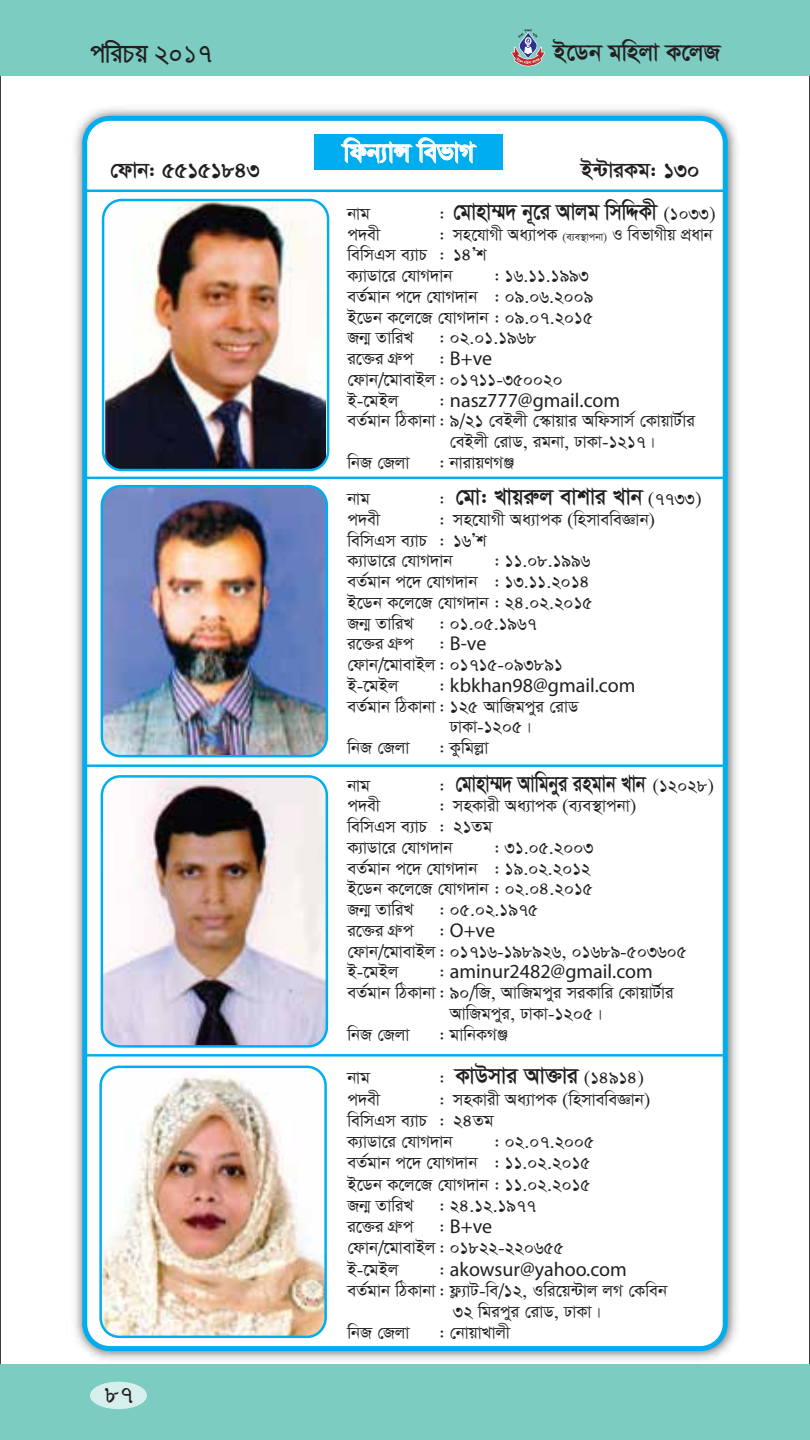
<style>
.page{position:relative;width:810px;height:1440px;background:#fff}
.page>*{position:absolute;margin:0;border:0;box-sizing:border-box;transform-origin:0 0}
.t1{font:700 30.25px "Sutonny MJ";color:#fff}
.t2{font:700 27.5px "Sutonny MJ";color:#231f20}
.t3{font:27.5px "Karnaphuli MJ Bold";color:#231f20}
.t4{font:27.5px "Sutonny MJ";color:#231f20}
.t5{font:700 26.25px "Sutonny MJ";color:#231f20}
.t6{font:700 26.25px "Sutonny MJ";color:#231f20;scale:.81 1}
.t7{font:700 26.25px "Sutonny MJ";color:#231f20;scale:.9 1}
.t8{font:700 25px "Sutonny MJ";color:#231f20}
.t9{font:20px/20.8px "Sutonny MJ";color:#231f20}
.t10{font:20px "Myriad";color:#231f20}
.s1{font-weight:400;font-size:20px}
.s2{font-size:12.5px}
.s3{font-family:"Sutonny MJ"}
</style>
<div class="page">
<img style="left:74px;top:108px;width:664px;height:1252px">
<div style="left:85px;top:118px;width:640px;height:1231px;background:#fff;border-radius:25px"></div>
<div style="left:82px;top:116px;width:646px;height:1235px;border:5px solid #00aeef;border-radius:25px"></div>
<hr style="left:85px;top:190px;width:640px;height:2px;background:#00aeef">
<hr style="left:85px;top:477px;width:640px;height:2px;background:#00aeef">
<hr style="left:85px;top:764px;width:640px;height:3px;background:#00aeef">
<hr style="left:85px;top:1054px;width:640px;height:3px;background:#00aeef">
<div style="left:314px;top:134px;width:189px;height:36px;background:#00aeef"></div>
<svg style="left:341px;top:138px;width:136px;height:26px"></svg>
<img style="left:104px;top:778px;width:221px;height:267px">
<div style="left:101px;top:775px;width:227px;height:273px;border:2px solid #00aeef;border-radius:19px"></div>
<img style="left:102px;top:1067px;width:222px;height:268px">
<div style="left:99px;top:1066px;width:228px;height:272px;border:2px solid #00aeef;border-radius:19px"></div>
<img style="left:102px;top:488px;width:223px;height:268px">
<div style="left:101px;top:485px;width:227px;height:272px;border:2px solid #00aeef;border-radius:19px"></div>
<img style="left:105px;top:200px;width:221px;height:270px">
<div style="left:102px;top:199px;width:227px;height:272px;border:2px solid #00aeef;border-radius:19px"></div>
<svg style="left:0;top:76px;width:1px;height:1288px"></svg>
<svg style="left:809px;top:76px;width:1px;height:1288px"></svg>
<div style="left:0;top:0;width:810px;height:76px;background:#7cccc1"></div>
<div style="left:0;top:1364px;width:810px;height:76px;background:#7cccc1"></div>
<div style="left:90px;top:1382px;width:57px;height:27px;background:#d7efec;border-radius:50%"></div>
<svg style="left:511px;top:29px;width:34px;height:38px"></svg>
<h2 class="t3" style="left:90px;top:36px;width:124px">cwiPq 2017</h2>
<h2 class="t2" style="left:554px;top:37px;width:168px">B‡WB GWNJV K‡JR</h2>
<h1 class="t1" style="left:344px;top:135px;width:132px">WDB¨VÝ WEFVM</h1>
<p class="t8" style="left:110px;top:156px;width:151px">†DVB: 55151843</p>
<p class="t8" style="left:581px;top:156px;width:120px">B›UVIKG: 130</p>
<p class="t9" style="left:347px;top:204px;width:24px">BVG</p>
<h3 class="t7" style="left:439px;top:197px;width:309px"><span class="s1">:</span> †GVNV¤§` B~‡I AVJG WMWÏKX <span class="s1">(1033)</span></h3>
<p class="t9" style="left:347px;top:225px;width:34px">C`EX</p>
<p class="t9" style="left:347px;top:225px;width:367px;text-indent:92px">: MN‡HVMX AA¨VCK <span class="s2">(E¨E¯’VCBV)</span> I WEFVMXQ CÖAVB<br>WEWMGM E¨VP : 14ÕK<br>K¨VWV‡I †HVM`VB</p>
<p class="t9" style="left:347px;top:266px;width:248px;text-indent:147px">: 16.11.1993<br>EZ©GVB C‡` †HVM`VB : 09.06.2009<br>B‡WB K‡J‡R †HVM`VB : 09.07.2015<br>RB¥ ZVWIL</p>
<p class="t9" style="left:439px;top:329px;width:99px">: 02.01.1968</p>
<p class="t9" style="left:347px;top:349px;width:68px">I‡³I MÖÆC</p>
<p class="t10" style="left:439px;top:349px;width:55px"><span class="s3">:</span> B+ve</p>
<p class="t9" style="left:347px;top:370px;width:217px">†DVB/‡GVEVBJ : 01711-350020<br>B-‡GBJ</p>
<p class="t10" style="left:439px;top:390px;width:183px"><span class="s3">:</span> nasz777@gmail.com</p>
<p class="t9" style="left:347px;top:412px;width:349px">EZ©GVB WVKVBV : 9/21 †EBJX †¯‹VQVI AWDMVM© †KVQVU©VI</p>
<p class="t9" style="left:450px;top:432px;width:207px">†EBJX †IVW, IGBV, XVKV-1217|</p>
<p class="t9" style="left:347px;top:453px;width:64px">WBR †RJV</p>
<p class="t9" style="left:439px;top:453px;width:77px">: BVIVQYMÄ</p>
<p class="t9" style="left:347px;top:489px;width:24px">BVG</p>
<h3 class="t5" style="left:439px;top:482px;width:264px"><span class="s1">:</span> †GV: LVQIÆJ EVKVI LVB <span class="s1">(7733)</span></h3>
<p class="t9" style="left:347px;top:510px;width:34px">C`EX</p>
<p class="t9" style="left:347px;top:510px;width:309px;text-indent:92px">: MN‡HVMX AA¨VCK (WNMVEWEÁVB)<br>WEWMGM E¨VP : 16ÕK<br>K¨VWV‡I †HVM`VB</p>
<p class="t9" style="left:347px;top:551px;width:247px;text-indent:147px">: 11.08.1996<br>EZ©GVB C‡` †HVM`VB : 13.11.2014<br>B‡WB K‡J‡R †HVM`VB : 24.02.2015<br>RB¥ ZVWIL</p>
<p class="t9" style="left:439px;top:614px;width:99px">: 01.05.1967</p>
<p class="t9" style="left:347px;top:635px;width:68px">I‡³I MÖÆC</p>
<p class="t10" style="left:439px;top:634px;width:49px"><span class="s3">:</span> B-ve</p>
<p class="t9" style="left:347px;top:655px;width:217px">†DVB/‡GVEVBJ : 01715-093891<br>B-‡GBJ</p>
<p class="t10" style="left:439px;top:675px;width:198px"><span class="s3">:</span> kbkhan98@gmail.com</p>
<p class="t9" style="left:347px;top:697px;width:233px">EZ©GVB WVKVBV : 125 AVWRGCYI †IVW</p>
<p class="t9" style="left:450px;top:718px;width:83px">XVKV-1205|</p>
<p class="t9" style="left:347px;top:738px;width:64px">WBR †RJV</p>
<p class="t9" style="left:439px;top:738px;width:51px">: KZWGJØV</p>
<p class="t9" style="left:347px;top:776px;width:24px">BVG</p>
<h3 class="t6" style="left:439px;top:769px;width:341px"><span class="s1">:</span> †GVNV¤§` AVWGBYI INGVB LVB <span class="s1">(12028)</span></h3>
<p class="t9" style="left:347px;top:796px;width:34px">C`EX</p>
<p class="t9" style="left:347px;top:796px;width:291px;text-indent:92px">: MNKVIX AA¨VCK (E¨E¯’VCBV)<br>WEWMGM E¨VP : 21ZG<br>K¨VWV‡I †HVM`VB</p>
<p class="t9" style="left:347px;top:838px;width:248px;text-indent:147px">: 31.05.2003<br>EZ©GVB C‡` †HVM`VB : 19.02.2012<br>B‡WB K‡J‡R †HVM`VB : 02.04.2015<br>RB¥ ZVWIL</p>
<p class="t9" style="left:439px;top:900px;width:101px">: 05.02.1975</p>
<p class="t9" style="left:347px;top:921px;width:68px">I‡³I MÖÆC</p>
<p class="t10" style="left:439px;top:920px;width:58px"><span class="s3">:</span> O+ve</p>
<p class="t9" style="left:347px;top:942px;width:341px">†DVB/‡GVEVBJ : 01716-198926, 01689-503605<br>B-‡GBJ</p>
<p class="t10" style="left:439px;top:962px;width:215px"><span class="s3">:</span> aminur2482@gmail.com</p>
<p class="t9" style="left:347px;top:983px;width:328px">EZ©GVB WVKVBV : 90/WR, AVWRGCYI MIKVWI †KVQVU©VI</p>
<p class="t9" style="left:450px;top:1004px;width:154px">AVWRGCYI, XVKV-1205|</p>
<p class="t9" style="left:347px;top:1025px;width:64px">WBR †RJV</p>
<p class="t9" style="left:439px;top:1025px;width:71px">: GVWBKMÄ</p>
<p class="t9" style="left:347px;top:1069px;width:24px">BVG</p>
<h3 class="t5" style="left:439px;top:1061px;width:207px"><span class="s1">:</span> KVDMVI AV³VI <span class="s1">(14914)</span></h3>
<p class="t9" style="left:347px;top:1090px;width:34px">C`EX</p>
<p class="t9" style="left:347px;top:1090px;width:305px;text-indent:92px">: MNKVIX AA¨VCK (WNMVEWEÁVB)<br>WEWMGM E¨VP : 24ZG<br>K¨VWV‡I †HVM`VB</p>
<p class="t9" style="left:347px;top:1132px;width:248px;text-indent:147px">: 02.07.2005<br>EZ©GVB C‡` †HVM`VB : 11.02.2015<br>B‡WB K‡J‡R †HVM`VB : 11.02.2015<br>RB¥ ZVWIL</p>
<p class="t9" style="left:439px;top:1196px;width:99px">: 24.12.1977</p>
<h2 class="t4" style="left:105px;top:1379px;width:30px">87</h2>
<p class="t9" style="left:347px;top:1217px;width:68px">I‡³I MÖÆC</p>
<p class="t10" style="left:439px;top:1217px;width:55px"><span class="s3">:</span> B+ve</p>
<p class="t9" style="left:347px;top:1238px;width:218px">†DVB/‡GVEVBJ : 01822-220655<br>B-‡GBJ</p>
<p class="t10" style="left:439px;top:1259px;width:189px"><span class="s3">:</span> akowsur@yahoo.com</p>
<p class="t9" style="left:347px;top:1281px;width:321px">EZ©GVB WVKVBV : D¬¨VU-WE/12, IWI‡Q›UVJ JM †KWEB</p>
<p class="t9" style="left:453px;top:1302px;width:149px">32 WGICYI †IVW, XVKV|</p>
<p class="t9" style="left:347px;top:1323px;width:64px">WBR †RJV</p>
<p class="t9" style="left:439px;top:1323px;width:73px">: †BVQVLVJX</p>
</div>
